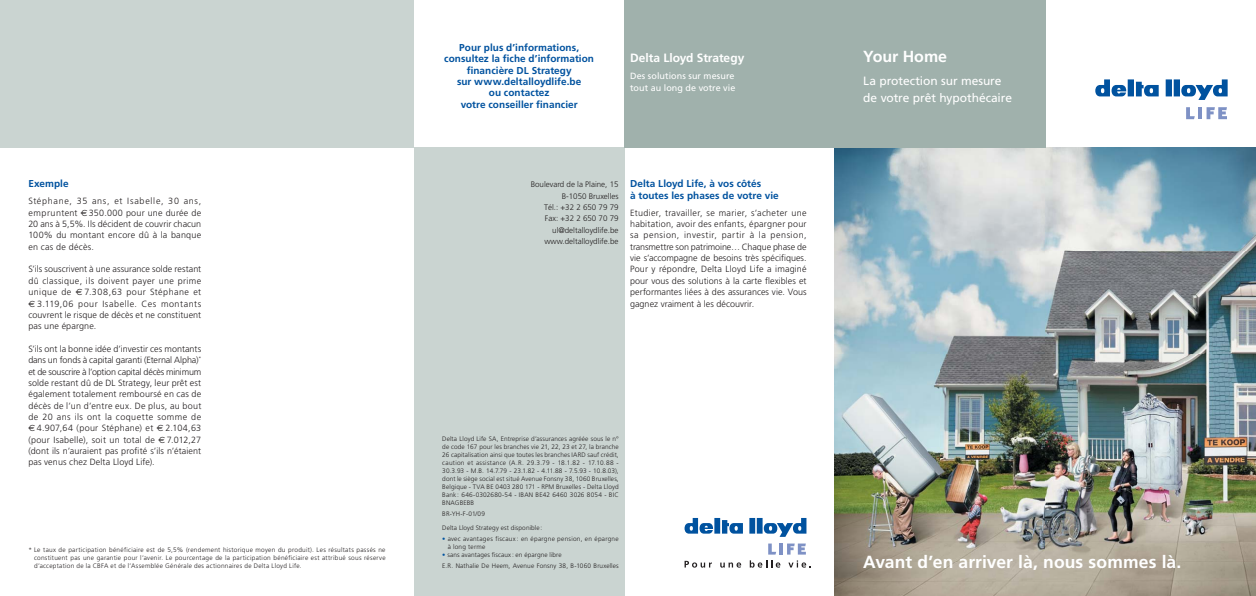
<style>
.page{position:relative;width:1256px;height:596px;background:#fff}
.page>*{position:absolute;margin:0;border:0;box-sizing:border-box;transform-origin:0 0}
.t1{font:700 17.5px "Frutiger";letter-spacing:.005em;color:#fff}
.t2{font:700 16px "Frutiger";letter-spacing:-.005em;color:#fff}
.t3{font:12px/17px "Frutiger";letter-spacing:-.005em;color:#fff}
.t4{font:700 12px "Frutiger";color:#fff}
.t5{font:700 10px/11.3px "Frutiger";letter-spacing:.005em;color:#00529f;text-align:center}
.t6{font:300 9px/11.3px "Frutiger";letter-spacing:.01em;color:#231f20;text-align:justify}
.t7{font:9px/11.3px "Frutiger";letter-spacing:.005em;color:#fff}
.t8{font:300 8px/11.3px "Frutiger";color:#231f20;text-align:right}
.t9{font:300 6.5px/8px "Frutiger";letter-spacing:.025em;color:#231f20}
.s1{font-family:"Euro Sans";font-weight:400}
.s2{color:#00529f}
</style>
<div class="page">
<img style="left:835px;top:147px;width:421px;height:448px">
<div style="left:414px;top:147px;width:210px;height:448px;background:#cad4d1"></div>
<div style="left:0;top:0;width:414px;height:147px;background:#cad4d1"></div>
<div style="left:624px;top:0;width:421px;height:147px;background:#a0b1ac"></div>
<svg style="left:684px;top:518px;width:122px;height:18px"></svg>
<svg style="left:768px;top:543px;width:8px;height:11px"></svg>
<hr style="left:779px;top:543px;width:4px;height:11px;background:#7e91c5">
<svg style="left:787px;top:543px;width:19px;height:11px"></svg>
<svg style="left:684px;top:560px;width:28px;height:7px"></svg>
<svg style="left:720px;top:562px;width:21px;height:5px"></svg>
<svg style="left:750px;top:560px;width:30px;height:7px"></svg>
<svg style="left:788px;top:560px;width:23px;height:7px"></svg>
<svg style="left:1095px;top:79px;width:132px;height:21px"></svg>
<svg style="left:1186px;top:107px;width:9px;height:12px"></svg>
<hr style="left:1198px;top:107px;width:4px;height:12px;background:#7e91c5">
<svg style="left:1206px;top:107px;width:21px;height:12px"></svg>
<p class="t5" style="left:28px;top:179px;width:42px">Exemple</p>
<p class="t6" style="left:28px;top:196px;width:174px">Stéphane, 35 ans, et Isabelle, 30 ans, empruntent <span class="s1">€</span> 350.000 pour une durée de 20 ans à 5,5%. Ils décident de couvrir chacun 100% du montant encore dû à la banque en cas de décès.</p>
<p class="t6" style="left:28px;top:264px;width:174px">S’ils souscrivent à une assurance solde restant dû classique, ils doivent payer une prime unique de <span class="s1">€</span> 7.308,63 pour Stéphane et <span class="s1">€</span> 3.119,06 pour Isabelle. Ces montants couvrent le risque de décès et ne constituent pas une épargne.</p>
<p class="t6" style="left:28px;top:343px;width:174px">S’ils ont la bonne idée d’investir ces montants dans un fonds à capital garanti (Eternal Alpha)<sup>* </sup>et de souscrire à l’option capital décès minimum solde restant dû de DL Strategy, leur prêt est également totalement remboursé en cas de décès de l’un d’entre eux. De plus, au bout de 20 ans ils ont la coquette somme de <span class="s1">€</span> 4.907,64 (pour Stéphane) et <span class="s1">€</span> 2.104,63 (pour Isabelle), soit un total de <span class="s1">€</span> 7.012,27 (dont ils n’auraient pas profité s’ils n’étaient pas venus chez Delta Lloyd Life).</p>
<p class="t9" style="left:34px;top:545px;width:353px;text-align:justify;text-indent:-6px">* Le taux de participation bénéficiaire est de 5,5% (rendement historique moyen du produit). Les résultats passés ne constituent pas une garantie pour l’avenir. Le pourcentage de la participation bénéficiaire est attribué sous réserve d’acceptation de la CBFA et de l’Assemblée Générale des actionnaires de Delta Lloyd Life.</p>
<p class="t5" style="left:444px;top:43px;width:151px">Pour plus d’informations, consultez la fiche d’information financière DL Strategy<br>sur www.deltalloydlife.be<br>ou contactez<br>votre conseiller financier</p>
<h3 class="t4" style="left:630px;top:53px;width:116px">Delta Lloyd Strategy</h3>
<p class="t7" style="left:630px;top:71px;width:107px">Des solutions sur mesure tout au long de votre vie</p>
<p class="t8" style="left:531px;top:179px;width:89px">Boulevard de la Plaine, 15<br>B-1050 Bruxelles<br>Tél.: +32 2 650 79 79<br>Fax: +32 2 650 70 79 ul@deltalloydlife.be www.deltalloydlife.be</p>
<p class="t5" style="left:630px;top:179px;width:150px;text-align:left">Delta Lloyd Life, à vos côtés<br>à toutes les phases de votre vie</p>
<p class="t6" style="left:630px;top:207px;width:178px">Etudier, travailler, se marier, s’acheter une habitation, avoir des enfants, épargner pour sa pension, investir, partir à la pension, transmettre son patrimoine… Chaque phase de vie s’accompagne de besoins très spécifiques.<br>Pour y répondre, Delta Lloyd Life a imaginé pour vous des solutions à la carte flexibles et performantes liées à des assurances vie. Vous gagnez vraiment à les découvrir.</p>
<p class="t9" style="left:442px;top:435px;width:178px;text-align:justify">Delta Lloyd Life SA, Entreprise d’assurances agréée sous le n° de code 167 pour les branches vie 21, 22, 23 et 27, la branche 26 capitalisation ainsi que toutes les branches IARD sauf crédit, caution et assistance (A.R. 29.3.79 - 18.1.82 - 17.10.88 - 30.3.93 - M.B. 14.7.79 - 23.1.82 - 4.11.88 - 7.5.93 - 10.8.03), dont le siège social est situé Avenue Fonsny 38, 1060 Bruxelles, Belgique - TVA BE 0403 280 171 - RPM Bruxelles - Delta Lloyd Bank : 646-0302680-54 - IBAN BE42 6460 3026 8054 - BIC BNAGBEBB</p>
<p class="t9" style="left:442px;top:507px;width:102px;line-height:13.7px">BR-YH-F-01/09<br>Delta Lloyd Strategy est disponible :</p>
<p class="t9" style="left:448px;top:534px;width:173px;text-indent:-5px"><span class="s2">•</span> avec avantages fiscaux : en épargne pension, en épargne à long terme</p>
<p class="t9" style="left:442px;top:549px;width:178px;line-height:10.8px"><span class="s2">•</span> sans avantages fiscaux : en épargne libre<br>E.R. Nathalie De Heem, Avenue Fonsny 38, B-1060 Bruxelles</p>
<h2 class="t2" style="left:863px;top:50px;width:85px">Your Home</h2>
<h3 class="t3" style="left:863px;top:73px;width:150px">La protection sur mesure de votre prêt hypothécaire</h3>
<h1 class="t1" style="left:863px;top:554px;width:320px">Avant d’en arriver là, nous sommes là.</h1>
</div>
